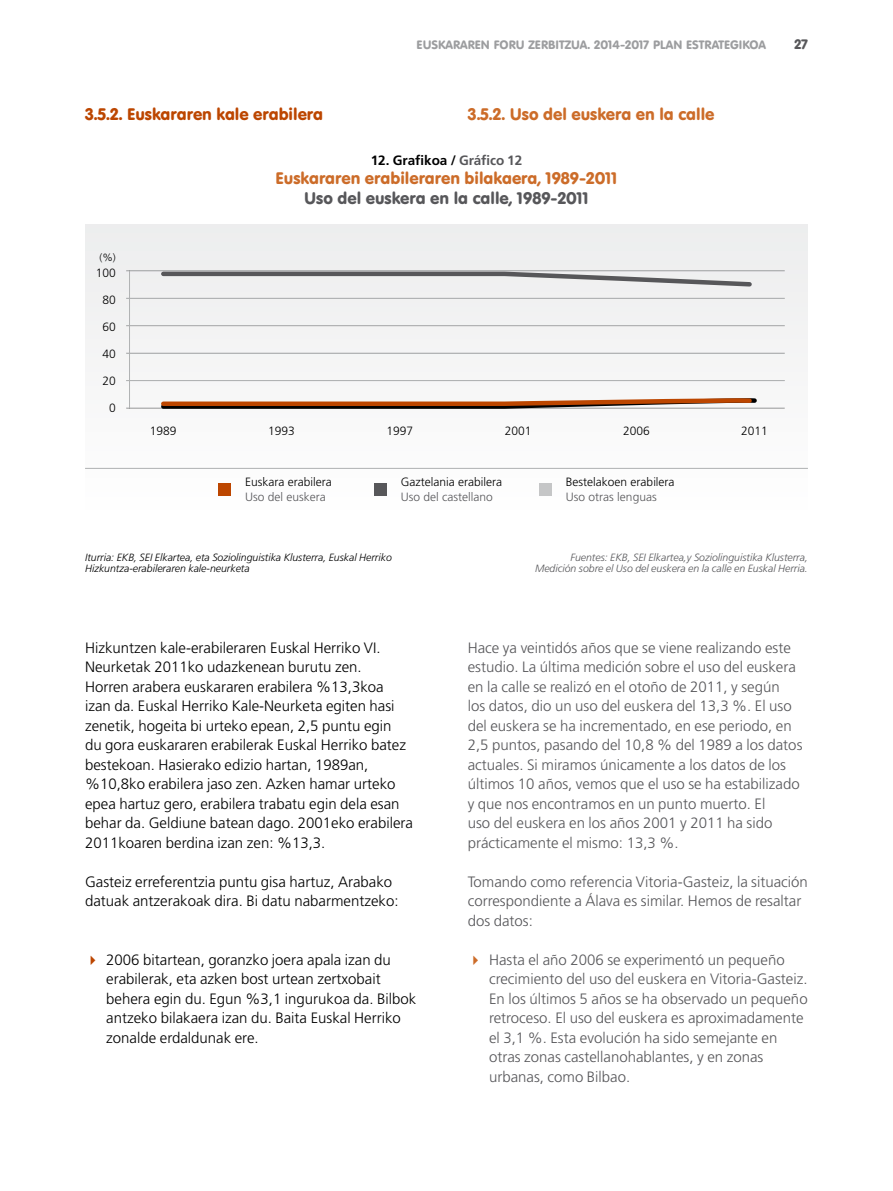
<style>
.page{position:relative;width:893px;height:1191px;background:#fff}
.page>*{position:absolute;margin:0;border:0;box-sizing:border-box;transform-origin:0 0}
.t1{font:16.5px "VAG Rounded BT";color:#cc6c29}
.t2{font:16.5px "VAG Rounded BT";color:#57575a}
.t3{font:16.5px "VAG Rounded BT";color:#bc4600}
.t4{font:300 15px/19.5px "Frutiger LT Std";color:#57575a}
.t5{font:300 15px/19.5px "Frutiger LT Std";color:#000}
.t6{font:700 13.5px "Frutiger LT Std";color:#000}
.t7{font:13.5px "VAG Rounded BT";color:#57575a}
.t8{font:300 12px "Frutiger LT Std";color:#000}
.t9{font:12px "VAG Rounded BT";color:#9c9d9f}
.t10{font:300 12px "Frutiger LT Std";color:#57575a}
.t11{font:italic 300 10.5px/10.5px "Frutiger LT Std";color:#57575a;text-align:right}
.t12{font:italic 300 10.5px/10.5px "Frutiger LT Std";color:#000}
.t13{font:300 10.5px "Frutiger LT Std";color:#000}
.s1{color:#57575a}
.s2{color:#bc4600}
.s3{color:#cc6c29}
</style>
<div class="page">
<div style="left:85px;top:224px;width:723px;height:291px;background:#f5f5f6"></div>
<div style="left:218px;top:483px;width:13px;height:13px;background:#bc4600"></div>
<div style="left:374px;top:483px;width:13px;height:13px;background:#57575a"></div>
<div style="left:539px;top:483px;width:13px;height:13px;background:#c5c6c7"></div>
<hr style="left:85px;top:468px;width:723px;height:1px;background:#b1b3b4">
<hr style="left:126px;top:270px;width:659px;height:1px;background:#b1b3b4">
<hr style="left:126px;top:298px;width:659px;height:1px;background:#b1b3b4">
<hr style="left:126px;top:325px;width:659px;height:1px;background:#b1b3b4">
<hr style="left:126px;top:353px;width:659px;height:1px;background:#b1b3b4">
<hr style="left:126px;top:380px;width:659px;height:1px;background:#b1b3b4">
<hr style="left:126px;top:408px;width:659px;height:1px;background:#b1b3b4">
<hr style="left:129px;top:271px;width:1px;height:137px;background:#b1b3b4">
<svg style="left:159px;top:271px;width:595px;height:16px"></svg>
<svg style="left:159px;top:398px;width:600px;height:11px"></svg>
<p class="t3" style="left:85px;top:103px;width:240px">3.5.2. Euskararen kale erabilera</p>
<p class="t9" style="left:417px;top:37px;width:351px">EUSKARAREN FORU ZERBITZUA. 2014-2017 PLAN ESTRATEGIKOA</p>
<p class="t7" style="left:794px;top:36px;width:15px">27</p>
<p class="t1" style="left:468px;top:103px;width:248px">3.5.2. Uso del euskera en la calle</p>
<p class="t13" style="left:99px;top:251px;width:18px">(%)</p>
<p class="t8" style="left:96px;top:266px;width:22px">100</p>
<p class="t8" style="left:102px;top:293px;width:15px">80</p>
<p class="t8" style="left:102px;top:320px;width:15px">60</p>
<p class="t8" style="left:102px;top:347px;width:15px">40</p>
<p class="t8" style="left:102px;top:374px;width:15px">20</p>
<p class="t8" style="left:109px;top:401px;width:8px">0</p>
<p class="t6" style="left:371px;top:152px;width:153px">12. Grafikoa / <span class="s1">Gráfico 12</span></p>
<p class="t1" style="left:276px;top:168px;width:343px">Euskararen erabileraren bilakaera, 1989-2011</p>
<p class="t2" style="left:304px;top:187px;width:286px">Uso del euskera en la calle, 1989-2011</p>
<p class="t8" style="left:150px;top:424px;width:28px">1989</p>
<p class="t8" style="left:268px;top:424px;width:28px">1993</p>
<p class="t8" style="left:386px;top:424px;width:28px">1997</p>
<p class="t8" style="left:505px;top:424px;width:28px">2001</p>
<p class="t8" style="left:623px;top:424px;width:28px">2006</p>
<p class="t8" style="left:741px;top:424px;width:28px">2011</p>
<p class="t8" style="left:245px;top:475px;width:88px">Euskara erabilera</p>
<p class="t10" style="left:245px;top:490px;width:82px">Uso del euskera</p>
<p class="t8" style="left:401px;top:475px;width:103px">Gaztelania erabilera</p>
<p class="t10" style="left:401px;top:490px;width:94px">Uso del castellano</p>
<p class="t8" style="left:566px;top:475px;width:110px">Bestelakoen erabilera</p>
<p class="t10" style="left:566px;top:490px;width:92px">Uso otras lenguas</p>
<p class="t12" style="left:85px;top:552px;width:308px">Iturria: EKB, SEI Elkartea, eta Soziolinguistika Klusterra, Euskal Herriko<br>Hizkuntza-erabileraren kale-neurketa</p>
<p class="t5" style="left:85px;top:638px;width:329px">Hizkuntzen kale-erabileraren Euskal Herriko VI.<br>Neurketak 2011ko udazkenean burutu zen.<br>Horren arabera euskararen erabilera %13,3koa izan da. Euskal Herriko Kale-Neurketa egiten hasi zenetik, hogeita bi urteko epean, 2,5 puntu egin<br>du gora euskararen erabilerak Euskal Herriko batez bestekoan. Hasierako edizio hartan, 1989an, %10,8ko erabilera jaso zen. Azken hamar urteko epea hartuz gero, erabilera trabatu egin dela esan behar da. Geldiune batean dago. 2001eko erabilera 2011koaren berdina izan zen: %13,3.</p>
<p class="t5" style="left:85px;top:872px;width:315px">Gasteiz erreferentzia puntu gisa hartuz, Arabako datuak antzerakoak dira. Bi datu nabarmentzeko:</p>
<p class="t5" style="left:106px;top:950px;width:311px;text-indent:-21px"><span class="s2">✔</span> 2006 bitartean, goranzko joera apala izan du erabilerak, eta azken bost urtean zertxobait behera egin du. Egun %3,1 ingurukoa da. Bilbok antzeko bilakaera izan du. Baita Euskal Herriko zonalde erdaldunak ere.</p>
<p class="t11" style="left:535px;top:552px;width:274px">Fuentes: EKB, SEI Elkartea,y Soziolinguistika Klusterra,<br>Medición sobre el Uso del euskera en la calle en Euskal Herria.</p>
<p class="t4" style="left:468px;top:638px;width:336px">Hace ya veintidós años que se viene realizando este estudio. La última medición sobre el uso del euskera en la calle se realizó en el otoño de 2011, y según<br>los datos, dio un uso del euskera del 13,3 %. El uso del euskera se ha incrementado, en ese periodo, en 2,5 puntos, pasando del 10,8 % del 1989 a los datos actuales. Si miramos únicamente a los datos de los últimos 10 años, vemos que el uso se ha estabilizado y que nos encontramos en un punto muerto. El<br>uso del euskera en los años 2001 y 2011 ha sido prácticamente el mismo: 13,3 %.</p>
<p class="t4" style="left:468px;top:872px;width:342px">Tomando como referencia Vitoria-Gasteiz, la situación correspondiente a Álava es similar. Hemos de resaltar dos datos:</p>
<p class="t4" style="left:489px;top:950px;width:320px;text-indent:-21px"><span class="s3">✔</span> Hasta el año 2006 se experimentó un pequeño crecimiento del uso del euskera en Vitoria-Gasteiz.<br>En los últimos 5 años se ha observado un pequeño retroceso. El uso del euskera es aproximadamente el 3,1 %. Esta evolución ha sido semejante en otras zonas castellanohablantes, y en zonas urbanas, como Bilbao.</p>
</div>
